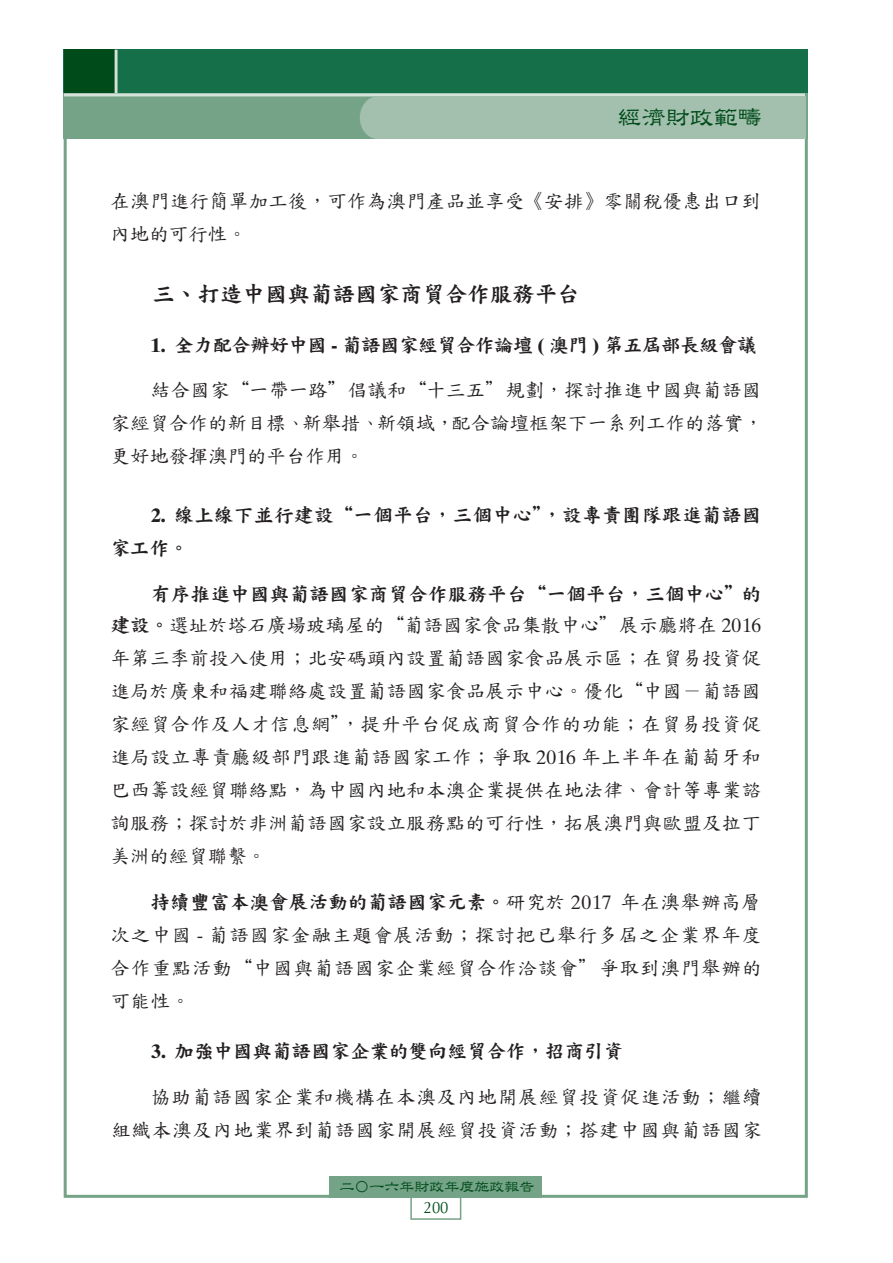
<style>
.page{position:relative;width:893px;height:1263px;background:#fff}
.page>*{position:absolute;margin:0;border:0;box-sizing:border-box;transform-origin:0 0}
.t1{font:24px "DF Li Shu HK W5";color:#004b1a}
.t2{font:22.5px "DF Kai Shu HK W9";color:#231f20}
.t3{font:19.5px/32.8px "DF Kai Shu HK W5";letter-spacing:.01em;color:#231f20;text-align:justify}
.t4{font:19.5px/33px "DF Kai Shu HK W5";letter-spacing:.045em;color:#231f20;text-align:right}
.t5{font:19.5px/33px "DF Kai Shu HK W9";letter-spacing:.025em;color:#231f20}
.t6{font:19.5px "DF Kai Shu HK W9";letter-spacing:-.025em;color:#231f20}
.t7{font:19.5px "DF Kai Shu HK W9";color:#231f20}
.t8{font:16.5px "Optima";color:#004b1a;scale:.9 1}
.t9{font:15px "DF Li Shu HK W5";color:#004b1a}
.s1{font-family:"Times Ten LT Std";font-weight:700}
.s2{font-family:"DF Kai Shu HK W9"}
.s3{font-family:"Times Ten LT Std"}
</style>
<div class="page">
<div style="left:64px;top:50px;width:744px;height:89px;background:#157049"></div>
<div style="left:64px;top:50px;width:53px;height:89px;background:#004b1a"></div>
<hr style="left:115px;top:50px;width:3px;height:46px;background:#d4e2d9">
<div style="left:64px;top:94px;width:744px;height:45px;background:#75a387"></div>
<hr style="left:64px;top:93px;width:741px;height:3px;background:#d4e2d9">
<div style="left:379px;top:96px;width:426px;height:43px;background:#a2c0ad"></div>
<div style="left:360px;top:96px;width:35px;height:43px;background:#a2c0ad;border-radius:50%"></div>
<div style="left:410px;top:1196px;width:51px;height:24px;border:2px solid #75a387"></div>
<div style="left:330px;top:1176px;width:212px;height:22px;background:#75a387"></div>
<p class="t1" style="left:618px;top:105px;width:145px">經濟財政範疇</p>
<p class="t3" style="left:110px;top:184px;width:652px">在澳門進行簡單加工後，可作為澳門產品並享受《安排》零關稅優惠出口到內地的可行性。</p>
<p class="t2" style="left:153px;top:282px;width:429px">三、打造中國與葡語國家商貿合作服務平台</p>
<p class="t6" style="left:151px;top:334px;width:607px"><span class="s1">1.</span> 全力配合辦好中國 <span class="s1">-</span> 葡語國家經貿合作論壇 <span class="s1">(</span> 澳門 <span class="s1">)</span> 第五屆部長級會議</p>
<p class="t3" style="left:111px;top:373px;width:654px;text-indent:40px">結合國家“一帶一路”倡議和“十三五”規劃，探討推進中國與葡語國家經貿合作的新目標、新舉措、新領域，配合論壇框架下一系列工作的落實，更好地發揮澳門的平台作用。</p>
<p class="t5" style="left:111px;top:498px;width:652px;text-indent:40px"><span class="s1">2.</span> 線上線下並行建設“一個平台，三個中心”，設專責團隊跟進葡語國家工作。</p>
<p class="t3" style="left:110px;top:577px;width:652px;text-indent:41px"><span class="s2">有序推進中國與葡語國家商貿合作服務平台“一個平台，三個中心”的建設。</span>選址於塔石廣場玻璃屋的“葡語國家食品集散中心”展示廳將在 <span class="s3">2016</span>年第三季前投入使用；北安碼頭內設置葡語國家食品展示區；在貿易投資促進局於廣東和福建聯絡處設置葡語國家食品展示中心。優化“中國－葡語國家經貿合作及人才信息網”，提升平台促成商貿合作的功能；在貿易投資促進局設立專責廳級部門跟進葡語國家工作；爭取 <span class="s3">2016</span> 年上半年在葡萄牙和巴西籌設經貿聯絡點，為中國內地和本澳企業提供在地法律、會計等專業諮詢服務；探討於非洲葡語國家設立服務點的可行性，拓展澳門與歐盟及拉丁美洲的經貿聯繫。</p>
<p class="t3" style="left:110px;top:885px;width:653px;text-indent:40px"><span class="s2">持續豐富本澳會展活動的葡語國家元素。</span>研究於 <span class="s3">2017</span> 年在澳舉辦高層次之中國 <span class="s3">-</span> 葡語國家金融主題會展活動；探討把已舉行多屆之企業界年度合作重點活動“中國與葡語國家企業經貿合作洽談會”爭取到澳門舉辦的可能性。</p>
<p class="t7" style="left:151px;top:1040px;width:473px"><span class="s1">3.</span> 加強中國與葡語國家企業的雙向經貿合作，招商引資</p>
<p class="t4" style="left:111px;top:1080px;width:652px">協助葡語國家企業和機構在本澳及內地開展經貿投資促進活動；繼續<br>組織本澳及內地業界到葡語國家開展經貿投資活動；搭建中國與葡語國家</p>
<p class="t9" style="left:339px;top:1178px;width:196px">二○一六年財政年度施政報告</p>
<p class="t8" style="left:424px;top:1198px;width:29px">200</p>
</div>
